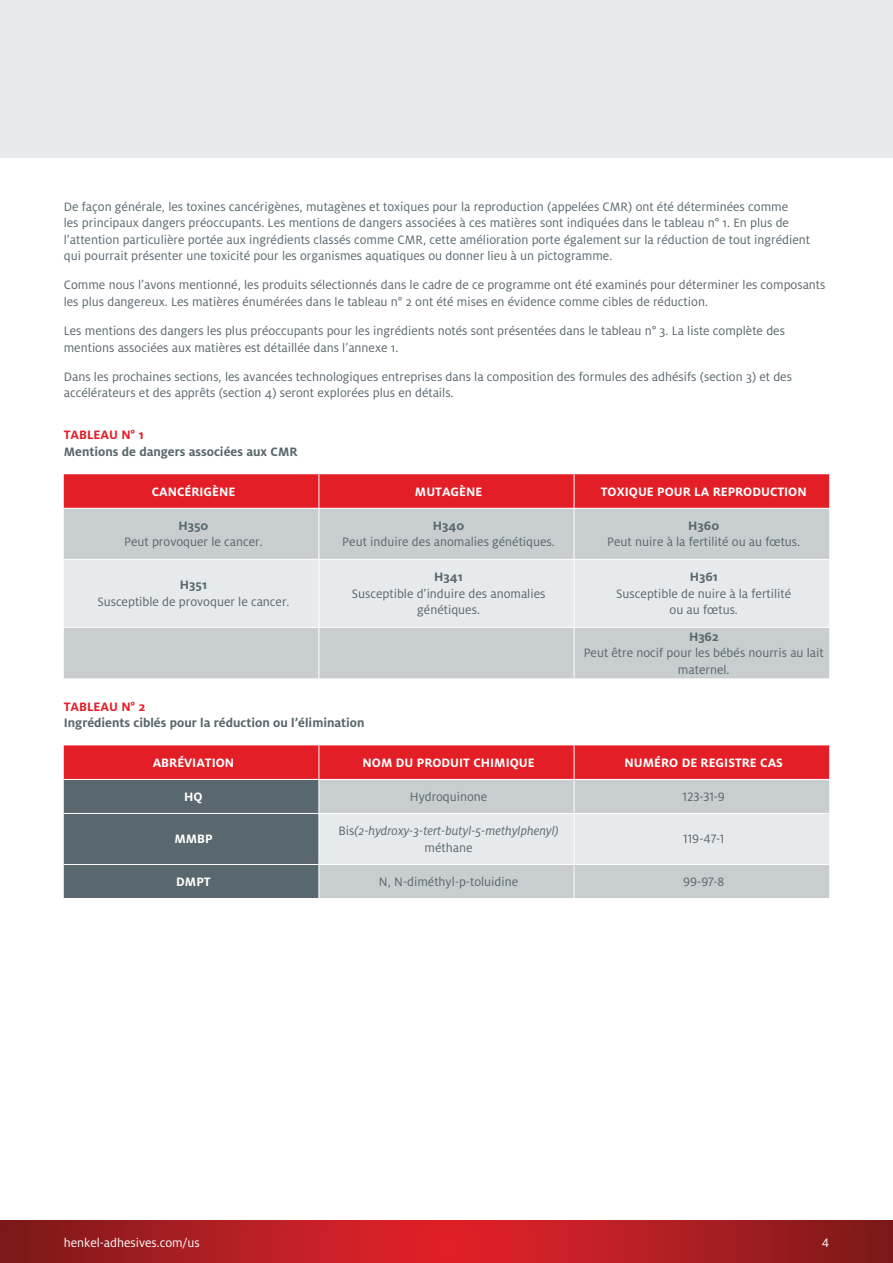
<style>
.page{position:relative;width:893px;height:1263px;background:#fff}
.page>*{position:absolute;margin:0;border:0;box-sizing:border-box;transform-origin:0 0}
.Copy_9pt_3{font:13.5px/16.5px "Henkel Milo";color:#59676e}
.Copy_9pt_zentriert{font:13.5px/16.5px "Henkel Milo";color:#59676e;text-align:center}
.Copy_9pt_6{font:13.5px/16.5px "Henkel Milo";color:#59676e}
.Copy_9pt_zentriert-2{font:700 13.5px "Henkel Milo";color:#fff}
.Copy_9pt_3-2{font:700 13.5px "Henkel Milo";color:#59676e}
.Copy_9pt_zentriert-3{font:italic 13.5px/16.5px "Henkel Milo";color:#59676e;text-align:center}
.t1{font:13.5px "Henkel Milo";color:#fff}
.Copy_9pt_links{font:700 13.5px "Henkel Milo";color:#e31e26}
.s1{font-weight:700}
.s2{font-style:normal}
</style>
<div class="page">
<div style="left:0;top:0;width:893px;height:157px;background:#e6eaed"></div>
<svg style="left:0;top:1220px;width:893px;height:43px;background:#b01d21"></svg>
<svg style="left:64px;top:474px;width:765px;height:85px;background:#d3878c"></svg>
<div style="left:64px;top:560px;width:765px;height:67px;background:#e6eaed"></div>
<div style="left:64px;top:628px;width:765px;height:50px;background:#c8cdd0"></div>
<hr style="left:319px;top:474px;width:1px;height:34px;background:#fff">
<hr style="left:574px;top:474px;width:1px;height:34px;background:#fff">
<hr style="left:64px;top:508px;width:255px;height:1px;background:#fff">
<hr style="left:319px;top:508px;width:255px;height:1px;background:#fff">
<hr style="left:319px;top:509px;width:1px;height:50px;background:#fff">
<hr style="left:574px;top:508px;width:255px;height:1px;background:#fff">
<hr style="left:574px;top:509px;width:1px;height:50px;background:#fff">
<hr style="left:319px;top:560px;width:1px;height:67px;background:#fff">
<hr style="left:574px;top:560px;width:1px;height:67px;background:#fff">
<hr style="left:319px;top:628px;width:1px;height:50px;background:#fff">
<hr style="left:574px;top:628px;width:1px;height:50px;background:#fff">
<svg style="left:64px;top:745px;width:765px;height:153px;background:#b79196"></svg>
<hr style="left:319px;top:745px;width:1px;height:34px;background:#fff">
<hr style="left:574px;top:745px;width:1px;height:34px;background:#fff">
<hr style="left:64px;top:779px;width:255px;height:1px;background:#fff">
<hr style="left:319px;top:779px;width:255px;height:1px;background:#fff">
<hr style="left:319px;top:780px;width:1px;height:33px;background:#fff">
<hr style="left:574px;top:779px;width:255px;height:1px;background:#fff">
<hr style="left:574px;top:780px;width:1px;height:33px;background:#fff">
<hr style="left:64px;top:813px;width:255px;height:1px;background:#fff">
<hr style="left:319px;top:813px;width:255px;height:1px;background:#fff">
<hr style="left:319px;top:814px;width:1px;height:50px;background:#fff">
<hr style="left:574px;top:813px;width:255px;height:1px;background:#fff">
<hr style="left:574px;top:814px;width:1px;height:50px;background:#fff">
<hr style="left:64px;top:864px;width:255px;height:1px;background:#fff">
<hr style="left:319px;top:864px;width:255px;height:1px;background:#fff">
<hr style="left:319px;top:865px;width:1px;height:33px;background:#fff">
<hr style="left:574px;top:864px;width:255px;height:1px;background:#fff">
<hr style="left:574px;top:865px;width:1px;height:33px;background:#fff">
<p class="Copy_9pt_3" style="left:64px;top:198px;width:748px">De façon générale, les toxines cancérigènes, mutagènes et toxiques pour la reproduction (appelées CMR) ont été déterminées comme<br>les principaux dangers préoccupants. Les mentions de dangers associées à ces matières sont indiquées dans le tableau n° 1. En plus de l’attention particulière portée aux ingrédients classés comme CMR, cette amélioration porte également sur la réduction de tout ingrédient qui pourrait présenter une toxicité pour les organismes aquatiques ou donner lieu à un pictogramme.</p>
<p class="Copy_9pt_3" style="left:64px;top:277px;width:763px">Comme nous l’avons mentionné, les produits sélectionnés dans le cadre de ce programme ont été examinés pour déterminer les composants les plus dangereux. Les matières énumérées dans le tableau n° 2 ont été mises en évidence comme cibles de réduction.</p>
<p class="Copy_9pt_3" style="left:64px;top:323px;width:723px">Les mentions des dangers les plus préoccupants pour les ingrédients notés sont présentées dans le tableau n° 3. La liste complète des mentions associées aux matières est détaillée dans l’annexe 1.</p>
<p class="Copy_9pt_6" style="left:64px;top:368px;width:730px">Dans les prochaines sections, les avancées technologiques entreprises dans la composition des formules des adhésifs (section 3) et des accélérateurs et des apprêts (section 4) seront explorées plus en détails.</p>
<p class="Copy_9pt_links" style="left:64px;top:427px;width:81px">TABLEAU N° 1</p>
<p class="Copy_9pt_3-2" style="left:64px;top:444px;width:235px">Mentions de dangers associées aux CMR</p>
<p class="Copy_9pt_zentriert-2" style="left:152px;top:484px;width:85px">CANCÉRIGÈNE</p>
<p class="Copy_9pt_zentriert-2" style="left:415px;top:484px;width:69px">MUTAGÈNE</p>
<p class="Copy_9pt_zentriert-2" style="left:601px;top:484px;width:207px">TOXIQUE POUR LA REPRODUCTION</p>
<p class="Copy_9pt_zentriert" style="left:124px;top:517px;width:140px"><span class="s1">H350<br></span>Peut provoquer le cancer.</p>
<p class="Copy_9pt_zentriert" style="left:342px;top:517px;width:214px"><span class="s1">H340<br></span>Peut induire des anomalies génétiques.</p>
<p class="Copy_9pt_zentriert" style="left:607px;top:517px;width:194px"><span class="s1">H360<br></span>Peut nuire à la fertilité ou au fœtus.</p>
<p class="Copy_9pt_zentriert" style="left:97px;top:577px;width:194px"><span class="s1">H351<br></span>Susceptible de provoquer le cancer.</p>
<p class="Copy_9pt_zentriert" style="left:352px;top:569px;width:195px"><span class="s1">H341<br></span>Susceptible d’induire des anomalies génétiques.</p>
<p class="Copy_9pt_zentriert" style="left:616px;top:569px;width:177px"><span class="s1">H361<br></span>Susceptible de nuire à la fertilité ou au fœtus.</p>
<p class="Copy_9pt_zentriert" style="left:584px;top:628px;width:242px"><span class="s1">H362<br></span>Peut être nocif pour les bébés nourris au lait maternel.</p>
<p class="Copy_9pt_links" style="left:64px;top:699px;width:83px">TABLEAU N° 2</p>
<p class="Copy_9pt_3-2" style="left:64px;top:715px;width:302px">Ingrédients ciblés pour la réduction ou l’élimination</p>
<p class="Copy_9pt_zentriert-2" style="left:153px;top:755px;width:83px">ABRÉVIATION</p>
<p class="Copy_9pt_zentriert-2" style="left:363px;top:755px;width:174px">NOM DU PRODUIT CHIMIQUE</p>
<p class="Copy_9pt_zentriert-2" style="left:624px;top:755px;width:160px">NUMÉRO DE REGISTRE CAS</p>
<p class="Copy_9pt_zentriert-2" style="left:184px;top:789px;width:20px">HQ</p>
<p class="Copy_9pt_zentriert" style="left:410px;top:788px;width:79px">Hydroquinone</p>
<p class="Copy_9pt_zentriert" style="left:683px;top:788px;width:44px">123-31-9</p>
<p class="Copy_9pt_zentriert-2" style="left:174px;top:831px;width:40px">MMBP</p>
<p class="Copy_9pt_zentriert-3" style="left:338px;top:823px;width:222px"><span class="s2">Bis</span>(2-hydroxy-3-tert-butyl-5-methylphenyl) <span class="s2">méthane</span></p>
<p class="Copy_9pt_zentriert" style="left:683px;top:831px;width:43px">119-47-1</p>
<p class="Copy_9pt_zentriert-2" style="left:176px;top:874px;width:36px">DMPT</p>
<p class="Copy_9pt_zentriert" style="left:379px;top:873px;width:141px">N, N-diméthyl-p-toluidine</p>
<p class="Copy_9pt_zentriert" style="left:683px;top:873px;width:43px">99-97-8</p>
<p class="t1" style="left:64px;top:1235px;width:137px">henkel-adhesives.com/us</p>
<p class="t1" style="left:822px;top:1235px;width:9px">4</p>
</div>
